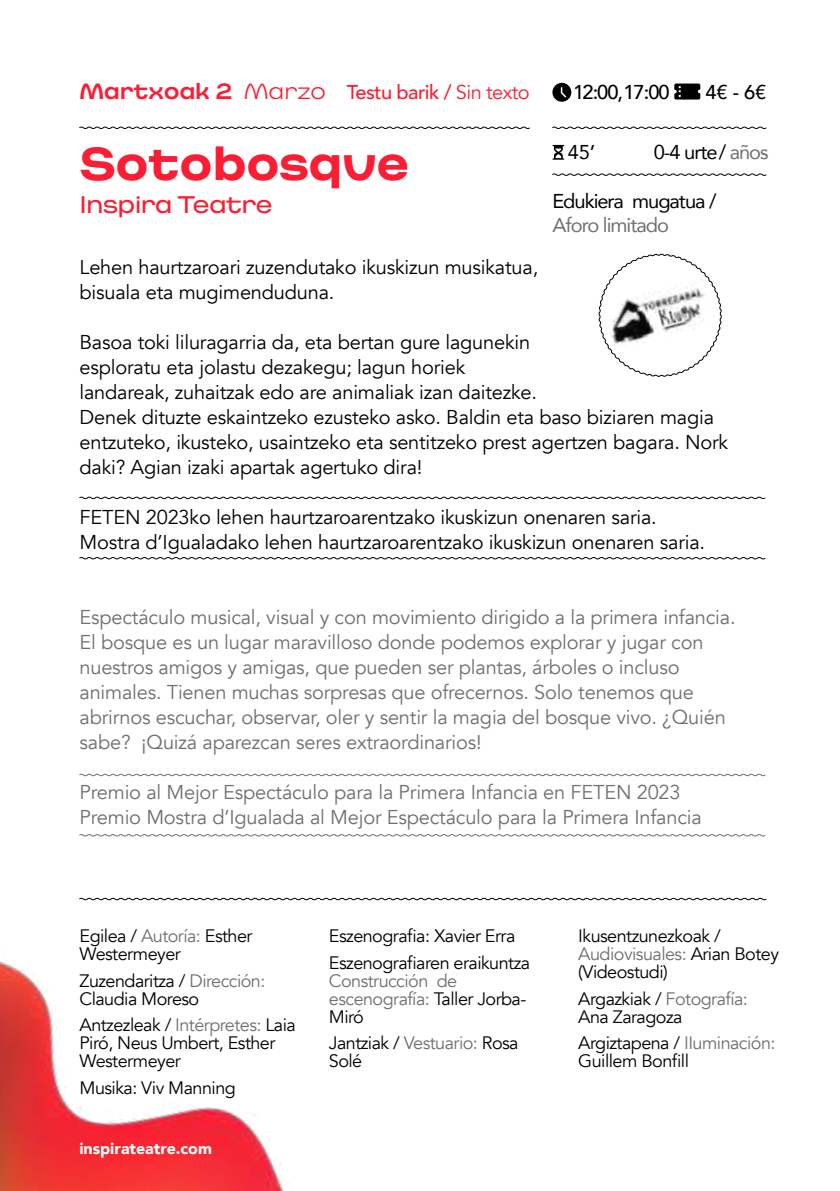
<style>
.page{position:relative;width:840px;height:1191px;background:#fff}
.page>*{position:absolute;margin:0;border:0;box-sizing:border-box;transform-origin:0 0}
.t1{font:700 46px "Babetta";letter-spacing:-.005em;color:#fa1e34}
.t2{font:24px "Babetta";letter-spacing:-.03em;color:#fa1e34}
.t3{font:500 22px "Babetta";letter-spacing:-.01em;color:#fa1e34}
.t4{font:20px/25px "Avenir";letter-spacing:-.01em;color:#000}
.t5{font:20px/25px "Avenir";letter-spacing:-.01em;color:#6f6f6e}
.t6{font:20px "Avenir";letter-spacing:-.05em;color:#000}
.t7{font:500 20px "Avenir";letter-spacing:-.03em;color:#fa1e34}
.t8{font:500 20px "Avenir";letter-spacing:-.05em;color:#000}
.t9{font:20px "Avenir";letter-spacing:-.05em;color:#6f6f6e}
.t10{font:18px/18px "Avenir";letter-spacing:-.03em;color:#000}
.t11{font:18px/18px "Avenir";letter-spacing:-.03em;color:#6f6f6e}
.t12{font:900 16px "Avenir";color:#fff}
.s1{font-weight:300}
.s2{font-weight:400}
.s3{font-weight:500}
.s4{color:#6f6f6e}
.s5{color:#000}
</style>
<div class="page">
<img style="left:0;top:900px;width:552px;height:291px">
<svg style="left:79px;top:126px;width:451px;height:3px"></svg>
<svg style="left:552px;top:173px;width:214px;height:3px"></svg>
<svg style="left:79px;top:897px;width:687px;height:3px"></svg>
<svg style="left:552px;top:126px;width:214px;height:3px"></svg>
<svg style="left:552px;top:145px;width:12px;height:15px"></svg>
<div style="left:552px;top:83px;width:19px;height:19px;background:#000;border-radius:50%"></div>
<svg style="left:560px;top:87px;width:6px;height:10px"></svg>
<svg style="left:674px;top:84px;width:26px;height:16px"></svg>
<svg style="left:598px;top:253px;width:123px;height:124px"></svg>
<svg style="left:79px;top:496px;width:686px;height:3px"></svg>
<svg style="left:79px;top:773px;width:686px;height:3px"></svg>
<svg style="left:79px;top:557px;width:686px;height:3px"></svg>
<svg style="left:79px;top:834px;width:686px;height:3px"></svg>
<p class="t3" style="left:79px;top:73px;width:248px">Martxoak 2 <span class="s1">Marzo</span></p>
<p class="t7" style="left:346px;top:74px;width:184px">Testu barik / <span class="s2">Sin texto</span></p>
<p class="t8" style="left:573px;top:74px;width:98px">12:00, 17:00</p>
<p class="t8" style="left:705px;top:74px;width:62px">4€ - 6€</p>
<h1 class="t1" style="left:79px;top:127px;width:331px">Sotobosque</h1>
<p class="t2" style="left:79px;top:185px;width:195px">Inspira Teatre</p>
<p class="t6" style="left:567px;top:136px;width:29px">45<span class="s3">’</span></p>
<p class="t6" style="left:653px;top:136px;width:116px">0-4 urte / <span class="s4">años</span></p>
<p class="t6" style="left:552px;top:185px;width:165px">Edukiera mugatua /</p>
<p class="t9" style="left:552px;top:209px;width:118px">Aforo limitado</p>
<p class="t4" style="left:79px;top:255px;width:460px">Lehen haurtzaroari zuzendutako ikuskizun musikatua, bisuala eta mugimenduduna.</p>
<p class="t4" style="left:79px;top:330px;width:649px">Basoa toki liluragarria da, eta bertan gure lagunekin<br>esploratu eta jolastu dezakegu; lagun horiek<br>landareak, zuhaitzak edo are animaliak izan daitezke.<br>Denek dituzte eskaintzeko ezusteko asko. Baldin eta baso biziaren magia entzuteko, ikusteko, usaintzeko eta sentitzeko prest agertzen bagara. Nork daki? Agian izaki apartak agertuko dira!</p>
<p class="t4" style="left:79px;top:505px;width:626px">FETEN 2023ko lehen haurtzaroarentzako ikuskizun onenaren saria.<br>Mostra d’Igualadako lehen haurtzaroarentzako ikuskizun onenaren saria.</p>
<p class="t5" style="left:79px;top:605px;width:657px">Espectáculo musical, visual y con movimiento dirigido a la primera infancia.<br>El bosque es un lugar maravilloso donde podemos explorar y jugar con nuestros amigos y amigas, que pueden ser plantas, árboles o incluso animales. Tienen muchas sorpresas que ofrecernos. Solo tenemos que abrirnos escuchar, observar, oler y sentir la magia del bosque vivo. ¿Quién sabe? ¡Quizá aparezcan seres extraordinarios!</p>
<p class="t5" style="left:79px;top:780px;width:623px">Premio al Mejor Espectáculo para la Primera Infancia en FETEN 2023<br>Premio Mostra d’Igualada al Mejor Espectáculo para la Primera Infancia</p>
<p class="t10" style="left:79px;top:927px;width:174px">Egilea / <span class="s4">Autoría:</span> Esther<br>Westermeyer</p>
<p class="t10" style="left:79px;top:971px;width:187px">Zuzendaritza / <span class="s4">Dirección:<br></span>Claudia Moreso</p>
<p class="t10" style="left:79px;top:1016px;width:218px">Antzezleak / <span class="s4">Intérpretes:</span> Laia<br>Piró, Neus Umbert, Esther<br>Westermeyer</p>
<p class="t10" style="left:79px;top:1078px;width:158px">Musika: Viv Manning</p>
<p class="t12" style="left:79px;top:1134px;width:134px">inspirateatre.com</p>
<p class="t10" style="left:329px;top:923px;width:203px;line-height:26.6px">Eszenografia: Xavier Erra<br>Eszenografiaren eraikuntza</p>
<p class="t11" style="left:329px;top:971px;width:199px">Construcción de escenografía: <span class="s5">Taller Jorba-<br>Miró</span></p>
<p class="t10" style="left:329px;top:1034px;width:191px">Jantziak / <span class="s4">Vestuario:</span> Rosa<br>Solé</p>
<p class="t10" style="left:578px;top:927px;width:202px">Ikusentzunezkoak /<br><span class="s4">Audiovisuales:</span> Arian Botey (Videostudi)</p>
<p class="t10" style="left:578px;top:989px;width:171px">Argazkiak / <span class="s4">Fotografía:<br></span>Ana Zaragoza</p>
<p class="t10" style="left:578px;top:1034px;width:199px">Argiztapena / <span class="s4">IIuminación:<br></span>Guillem Bonfill</p>
</div>
